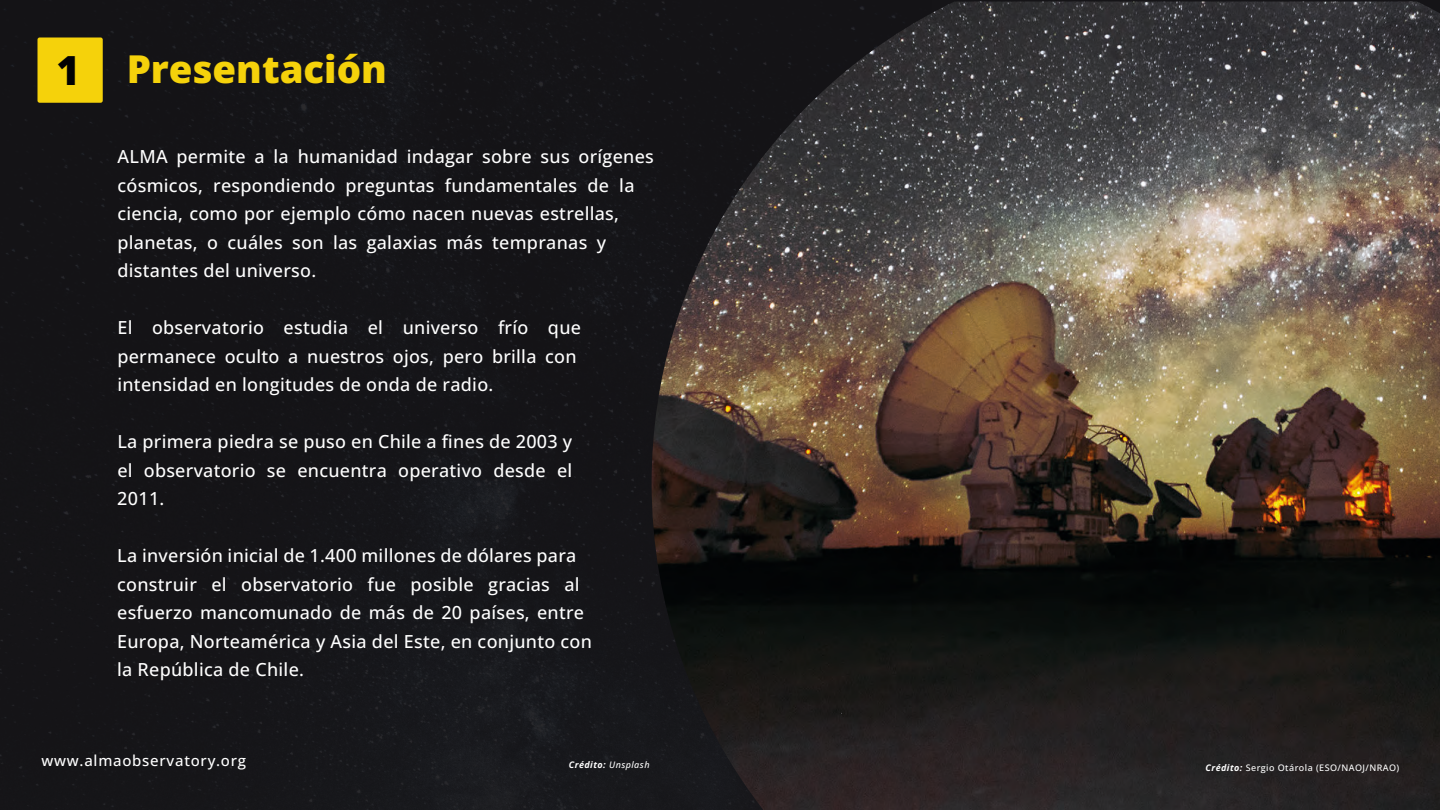
<style>
.page{position:relative;width:1440px;height:810px;background:#fff}
.page>*{position:absolute;margin:0;border:0;box-sizing:border-box;transform-origin:0 0}
.t1{font:800 40.2px "Open Sans";color:#020203}
.t2{font:800 38.4px "Open Sans";color:#f5d20b}
.t3{font:500 18px/28.5px "Open Sans";letter-spacing:.015em;color:#fff}
.t4{font:500 15px "Open Sans";letter-spacing:.05em;color:#fff}
.t5{font:500 9px "Open Sans";letter-spacing:.05em;color:#fff}
.t6{font:italic 700 9px "Open Sans";letter-spacing:.05em;color:#fff}
.s1{font-weight:500}
.s2{font-weight:700;font-style:italic}
</style>
<div class="page">
<div style="left:0;top:0;width:932px;height:810px;background:#151417"></div>
<img style="left:652px;top:2px;width:788px;height:808px">
<div style="left:38px;top:38px;width:65px;height:65px;background:#f5d20b;border-radius:2px"></div>
<h1 class="t1" style="left:56px;top:42px;width:25px">1</h1>
<h2 class="t2" style="left:127px;top:42px;width:262px">Presentación</h2>
<p class="t3" style="left:117px;top:142px;width:538px">ALMA permite a la humanidad indagar sobre sus orígenes cósmicos, respondiendo preguntas fundamentales de la ciencia, como por ejemplo cómo nacen nuevas estrellas, planetas, o cuáles son las galaxias más tempranas y distantes del universo.</p>
<p class="t3" style="left:117px;top:313px;width:465px">El observatorio estudia el universo frío que permanece oculto a nuestros ojos, pero brilla con intensidad en longitudes de onda de radio.</p>
<p class="t3" style="left:117px;top:427px;width:457px;text-align:justify">La primera piedra se puso en Chile a fines de 2003 y el observatorio se encuentra operativo desde el 2011.</p>
<p class="t3" style="left:117px;top:541px;width:476px">La inversión inicial de 1.400 millones de dólares para construir el observatorio fue posible gracias al esfuerzo mancomunado de más de 20 países, entre Europa, Norteamérica y Asia del Este, en conjunto con la República de Chile.</p>
<p class="t4" style="left:42px;top:750px;width:206px">www.almaobservatory.org</p>
<p class="t6" style="left:569px;top:758px;width:82px">Crédito: <span class="s1">Unsplash</span></p>
<p class="t5" style="left:1205px;top:761px;width:195px"><span class="s2">Crédito:</span> Sergio Otárola (ESO/NAOJ/NRAO)</p>
</div>
